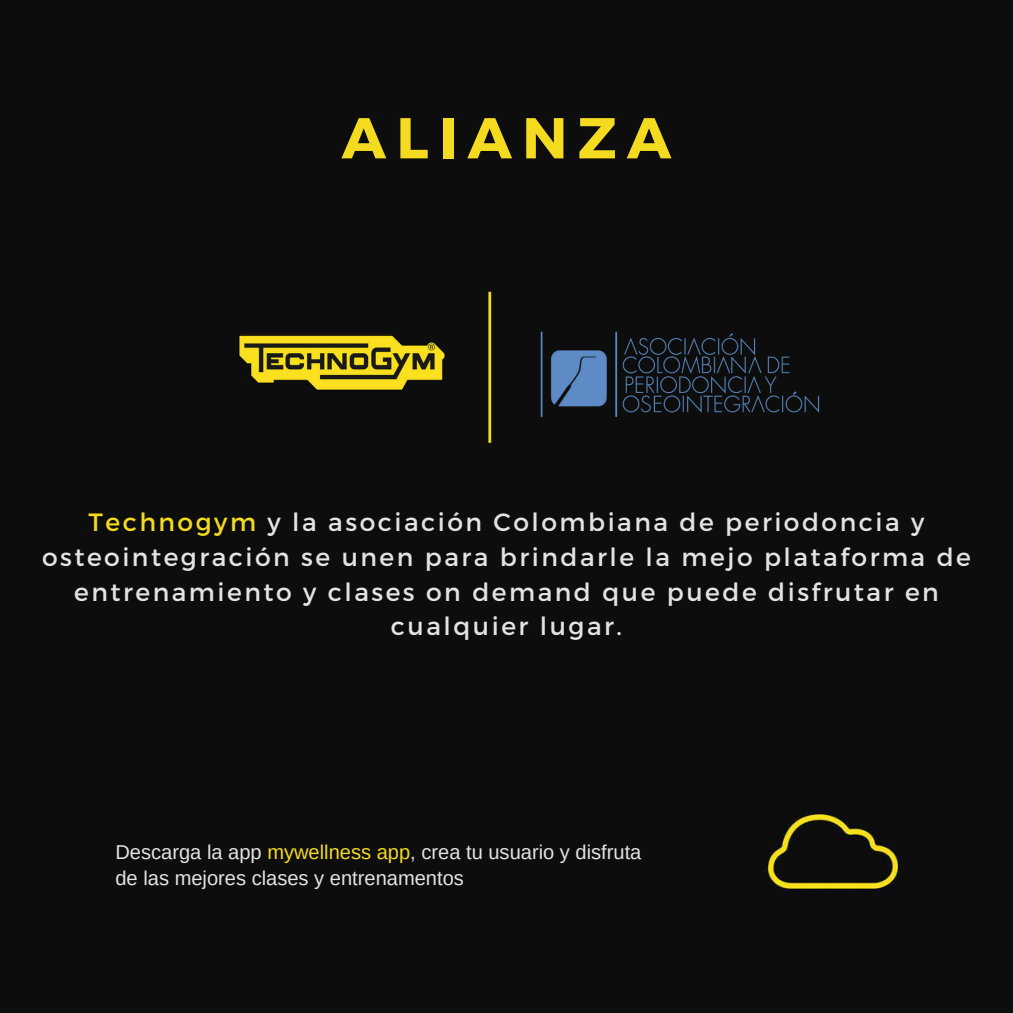
<style>
.page{position:relative;width:1013px;height:1013px;background:#fff}
.page>*{position:absolute;margin:0;border:0;box-sizing:border-box;transform-origin:0 0}
.t1{font:700 57.5px "Montserrat";letter-spacing:.18em;color:#f4db1f}
.t2{font:25px/34.8px "Montserrat";letter-spacing:.1em;color:#e5e3e2;text-align:center}
.t3{font:20.12px/26.2px "Arimo";color:#e5e3e2}
.s1{color:#f4db1f}
</style>
<div class="page">
<div style="left:0;top:0;width:1012px;height:1012px;background:#0d0d0d"></div>
<img style="left:540px;top:331px;width:280px;height:85px">
<img style="left:239px;top:334px;width:206px;height:56px">
<hr style="left:488px;top:292px;width:3px;height:151px;background:#f4db1f">
<img style="left:764px;top:805px;width:138px;height:92px">
<p class="t1" style="left:342px;top:100px;width:331px">ALIANZA</p>
<p class="t2" style="left:42px;top:503px;width:930px"><span class="s1">Technogym</span> y la asociación Colombiana de periodoncia y osteointegración se unen para brindarle la mejo plataforma de entrenamiento y clases on demand que puede disfrutar en cualquier lugar.</p>
<p class="t3" style="left:115px;top:839px;width:527px">Descarga la app <span class="s1">mywellness app</span>, crea tu usuario y disfruta de las mejores clases y entrenamentos</p>
</div>
